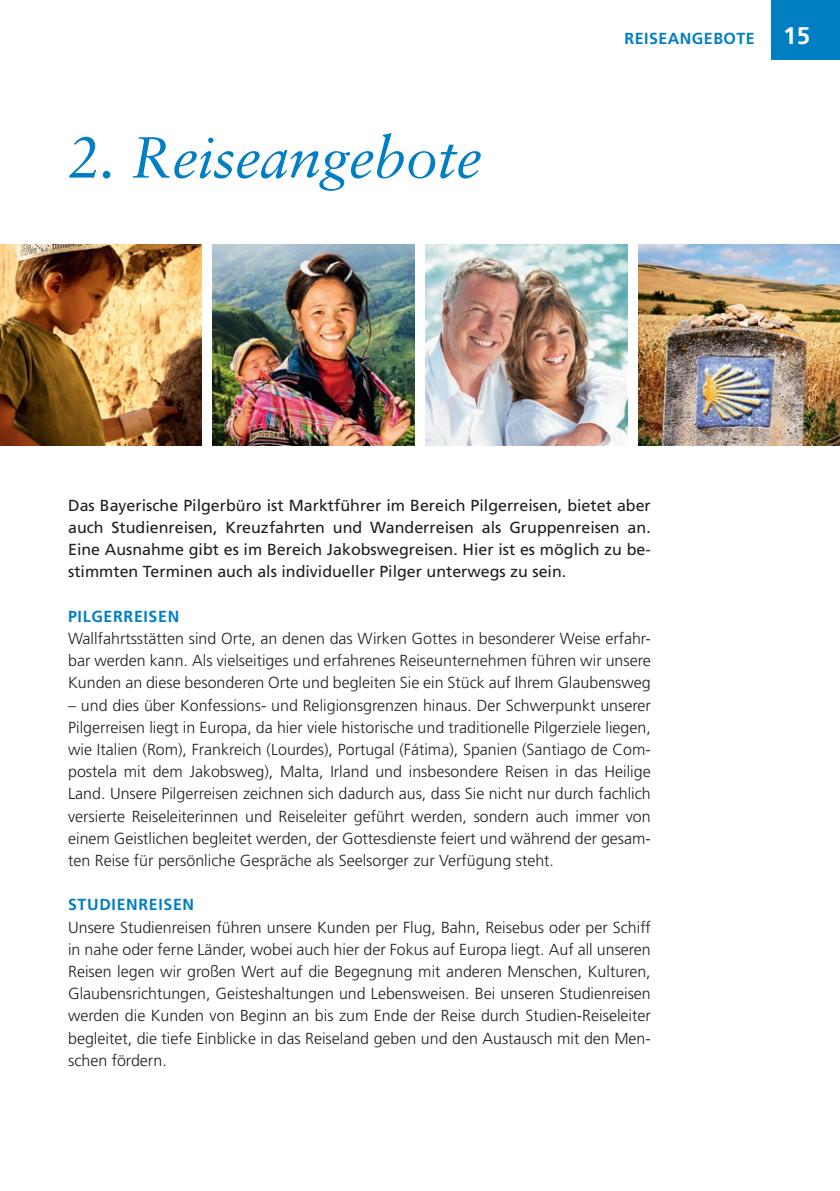
<style>
.page{position:relative;width:840px;height:1191px;background:#fff}
.page>*{position:absolute;margin:0;border:0;box-sizing:border-box;transform-origin:0 0}
.t1{font:italic 58px "Sabon LT";letter-spacing:-.01em;color:#007fc5}
.t2{font:300 16px/22.2px "Frutiger LT";color:#231f20;text-align:justify}
.t3{font:16px/22.2px "Frutiger LT";color:#231f20;text-align:justify}
.t4{font:700 16px "Frutiger LT";letter-spacing:.04em;color:#007fc5}
.s1{font-size:24px;color:#fff}
</style>
<div class="page">
<img style="left:0;top:244px;width:201px;height:201px">
<img style="left:213px;top:244px;width:201px;height:201px">
<img style="left:425px;top:244px;width:201px;height:201px">
<img style="left:638px;top:244px;width:201px;height:201px">
<div style="left:771px;top:0;width:68px;height:60px;background:#007fc5"></div>
<h1 class="t1" style="left:68px;top:124px;width:415px">2. Reiseangebote</h1>
<p class="t4" style="left:624px;top:29px;width:187px">REISEANGEBOTE <span class="s1">15</span></p>
<p class="t3" style="left:68px;top:494px;width:584px">Das Bayerische Pilgerbüro ist Marktführer im Bereich Pilgerreisen, bietet aber auch Studienreisen, Kreuzfahrten und Wanderreisen als Gruppenreisen an.<br>Eine Ausnahme gibt es im Bereich Jakobswegreisen. Hier ist es möglich zu be&shy;stimmten Terminen auch als individueller Pilger unterwegs zu sein.</p>
<p class="t4" style="left:68px;top:607px;width:113px">PILGERREISEN</p>
<p class="t2" style="left:68px;top:627px;width:584px">Wallfahrtsstätten sind Orte, an denen das Wirken Gottes in besonderer Weise erfahr&shy;bar werden kann. Als vielseitiges und erfahrenes Reiseunternehmen führen wir unsere Kunden an diese besonderen Orte und begleiten Sie ein Stück auf Ihrem Glaubensweg</p>
<p class="t2" style="left:68px;top:694px;width:584px">– und dies über Konfessions- und Religionsgrenzen hinaus. Der Schwerpunkt unserer Pilgerreisen liegt in Europa, da hier viele historische und traditionelle Pilgerziele liegen, wie Italien (Rom), Frankreich (Lourdes), Portugal (Fátima), Spanien (Santiago de Com&shy;postela mit dem Jakobsweg), Malta, Irland und insbesondere Reisen in das Heilige Land. Unsere Pilgerreisen zeichnen sich dadurch aus, dass Sie nicht nur durch fachlich versierte Reiseleiterinnen und Reiseleiter geführt werden, sondern auch immer von einem Geistlichen begleitet werden, der Gottesdienste feiert und während der gesam&shy;ten Reise für persönliche Gespräche als Seelsorger zur Verfügung steht.</p>
<p class="t4" style="left:68px;top:895px;width:127px">STUDIENREISEN</p>
<p class="t2" style="left:68px;top:916px;width:584px">Unsere Studienreisen führen unsere Kunden per Flug, Bahn, Reisebus oder per Schiff in nahe oder ferne Länder, wobei auch hier der Fokus auf Europa liegt. Auf all unseren Reisen legen wir großen Wert auf die Begegnung mit anderen Menschen, Kulturen, Glaubensrichtungen, Geisteshaltungen und Lebensweisen. Bei unseren Studienreisen werden die Kunden von Beginn an bis zum Ende der Reise durch Studien-Reiseleiter begleitet, die tiefe Einblicke in das Reiseland geben und den Austausch mit den Men&shy;schen fördern.</p>
</div>
